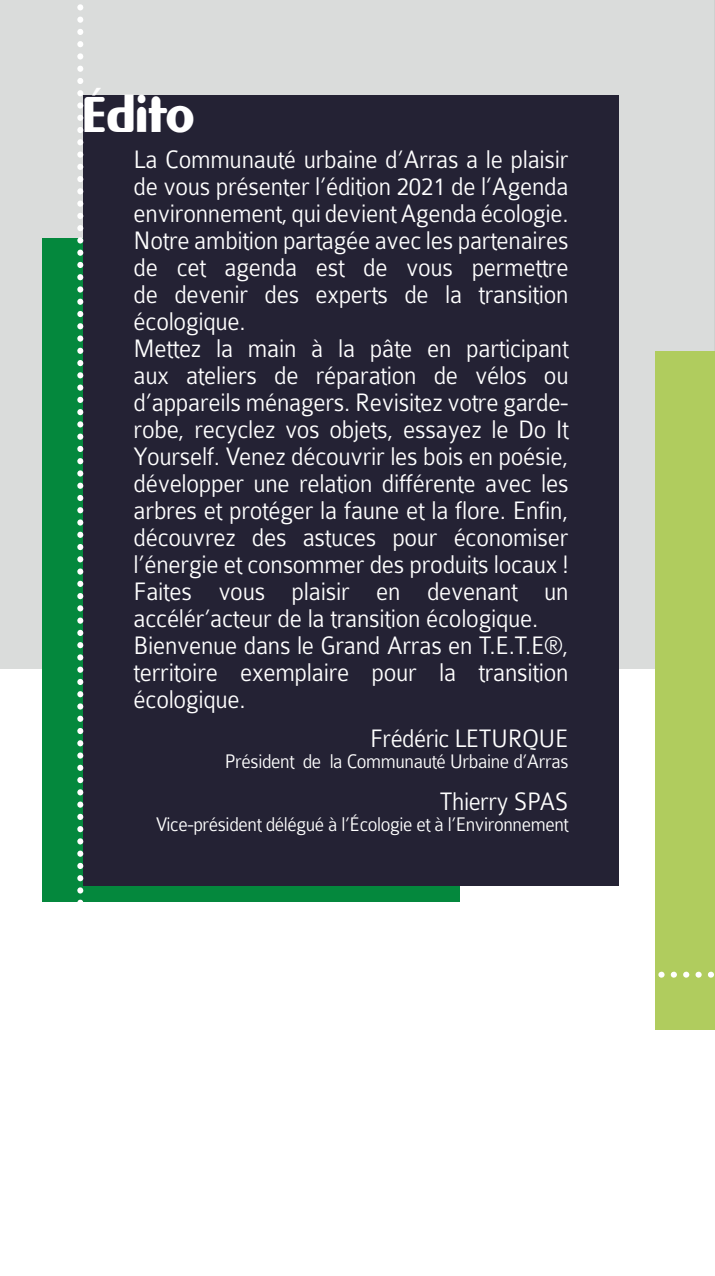
<style>
.page{position:relative;width:715px;height:1276px;background:#fff}
.page>*{position:absolute;margin:0;border:0;box-sizing:border-box;transform-origin:0 0}
.t1{font:45px "Gilgongo";color:#fff;scale:.9 1}
.t2{font:300 27px/27px "Colaborate";letter-spacing:-.01em;color:#fff;scale:.94 1}
.t3{font:300 27px "Colaborate";letter-spacing:-.01em;color:#fff;scale:.93 1}
.t4{font:300 21px "Colaborate";letter-spacing:-.02em;color:#fff;scale:.93 1}
</style>
<div class="page">
<hr style="left:714px;top:0;width:1px;height:872px;background:#cbcdcc">
<div style="left:0;top:0;width:714px;height:668px;background:#dadcdb"></div>
<div style="left:655px;top:351px;width:59px;height:679px;background:#b0cc5e"></div>
<div style="left:43px;top:238px;width:416px;height:663px;background:#04883d"></div>
<div style="left:83px;top:95px;width:535px;height:790px;background:#242234"></div>
<svg style="left:77px;top:4px;width:6px;height:898px"></svg>
<svg style="left:658px;top:971px;width:57px;height:6px"></svg>
<h1 class="t1" style="left:83px;top:84px;width:125px">Édito</h1>
<p class="t2" style="left:134px;top:146px;width:464px">La Communauté urbaine d’Arras a le plaisir de vous présenter l’édition 2021 de l’Agenda environnement, qui devient Agenda écologie.<br>Notre ambition partagée avec les partenaires de cet agenda est de vous permettre de devenir des experts de la transition écologique.<br>Mettez la main à la pâte en participant aux ateliers de réparation de vélos ou d’appareils ménagers. Revisitez votre garde&shy;robe, recyclez vos objets, essayez le Do It Yourself. Venez découvrir les bois en poésie, développer une relation différente avec les arbres et protéger la faune et la flore. Enfin, découvrez des astuces pour économiser l’énergie et consommer des produits locaux !<br>Faites vous plaisir en devenant un accélér’acteur de la transition écologique.<br>Bienvenue dans le Grand Arras en T.E.T.E®, territoire exemplaire pour la transition écologique.</p>
<p class="t3" style="left:370px;top:724px;width:215px">Frédéric LETURQUE</p>
<p class="t4" style="left:225px;top:750px;width:371px">Président de la Communauté Urbaine d’Arras</p>
<p class="t3" style="left:440px;top:787px;width:140px">Thierry SPAS</p>
<p class="t4" style="left:156px;top:813px;width:445px">Vice-président délégué à l’Écologie et à l’Environnement</p>
</div>
